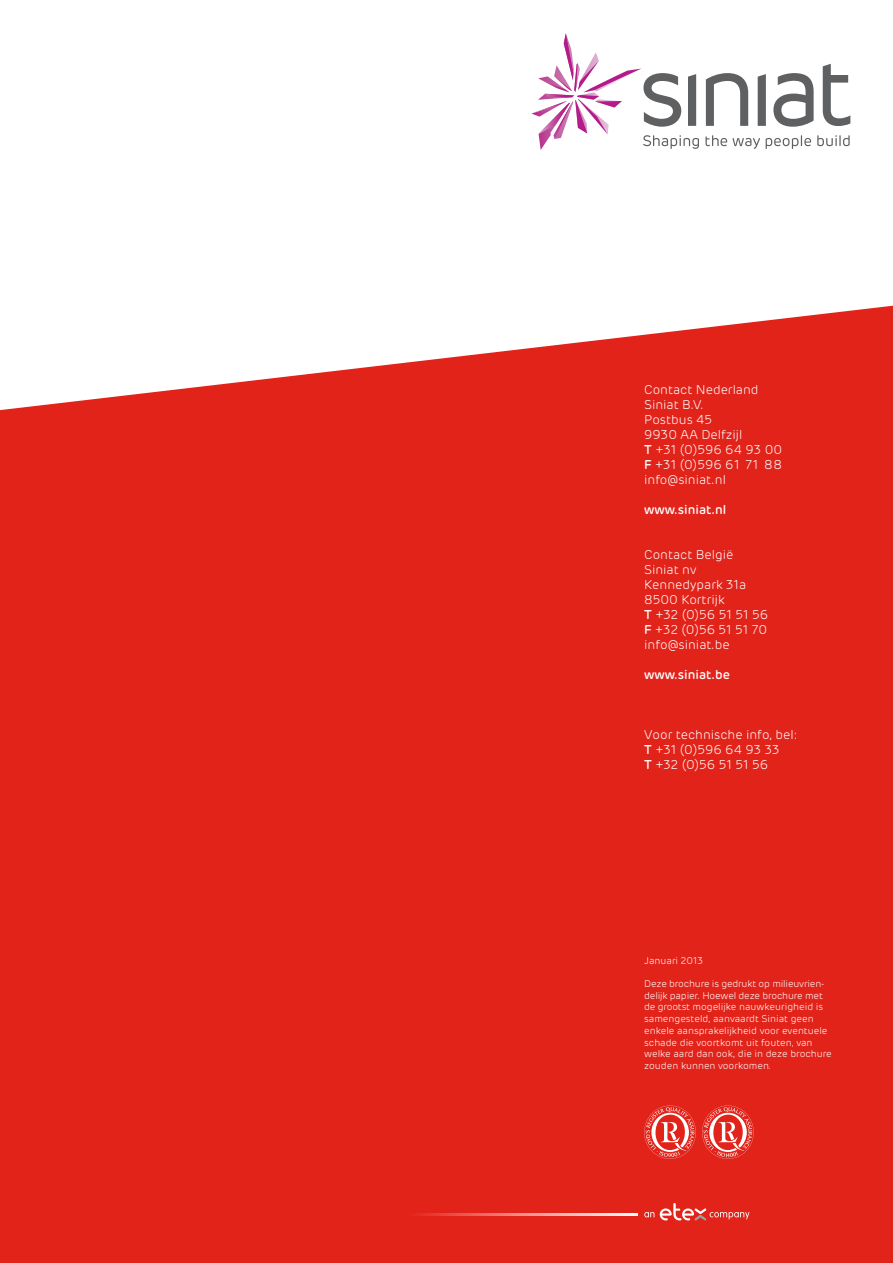
<style>
.page{position:relative;width:893px;height:1263px;background:#fff}
.page>*{position:absolute;margin:0;border:0;box-sizing:border-box;transform-origin:0 0}
.t1{font:300 12.75px/15px "Rubrik";color:#fff}
.t2{font:500 12.75px "Rubrik";color:#fff}
.t3{font:300 9.75px/11.7px "Rubrik";color:#fff}
.s1{font-weight:500}
</style>
<div class="page">
<div style="left:0;top:306px;width:893px;height:957px;background:#e2231a"></div>
<svg style="left:532px;top:33px;width:318px;height:117px"></svg>
<svg style="left:644px;top:1105px;width:52px;height:54px;background:#e85751"></svg>
<svg style="left:702px;top:1105px;width:52px;height:54px;background:#e85851"></svg>
<svg style="left:660px;top:1203px;width:89px;height:17px;background:#e6524b"></svg>
<svg style="left:644px;top:1212px;width:10px;height:5px"></svg>
<svg style="left:408px;top:1214px;width:230px;height:1px"></svg>
<h1 class="t1" style="left:644px;top:382px;width:140px">contact nederland siniat b.v.<br>Postbus 45<br>9930 aa Delfzijl<br><span class="s1">T</span> +31 (0)596 64 93 00<br><span class="s1">F</span> +31 (0)596 61 71 88 info@siniat.nl</h1>
<h1 class="t2" style="left:644px;top:502px;width:84px">www.siniat.nl</h1>
<h1 class="t1" style="left:644px;top:547px;width:125px">contact belgië siniat nv kennedypark 31a<br>8500 kortrijk<br><span class="s1">T</span> +32 (0)56 51 51 56<br><span class="s1">F</span> +32 (0)56 51 51 70 info@siniat.be</h1>
<h1 class="t2" style="left:644px;top:666px;width:87px">www.siniat.be</h1>
<h1 class="t1" style="left:644px;top:727px;width:155px">voor technische info, bel:<br><span class="s1">T</span> +31 (0)596 64 93 33<br><span class="s1">T</span> +32 (0)56 51 51 56</h1>
<p class="t3" style="left:644px;top:954px;width:60px">januari 2013</p>
<p class="t3" style="left:644px;top:978px;width:189px">Deze brochure is gedrukt op milieuvrien&shy;delijk papier. hoewel deze brochure met de grootst mogelijke nauwkeurigheid is samengesteld, aanvaardt siniat geen enkele aansprakelijkheid voor eventuele schade die voortkomt uit fouten, van welke aard dan ook, die in deze brochure zouden kunnen voorkomen.</p>
</div>
